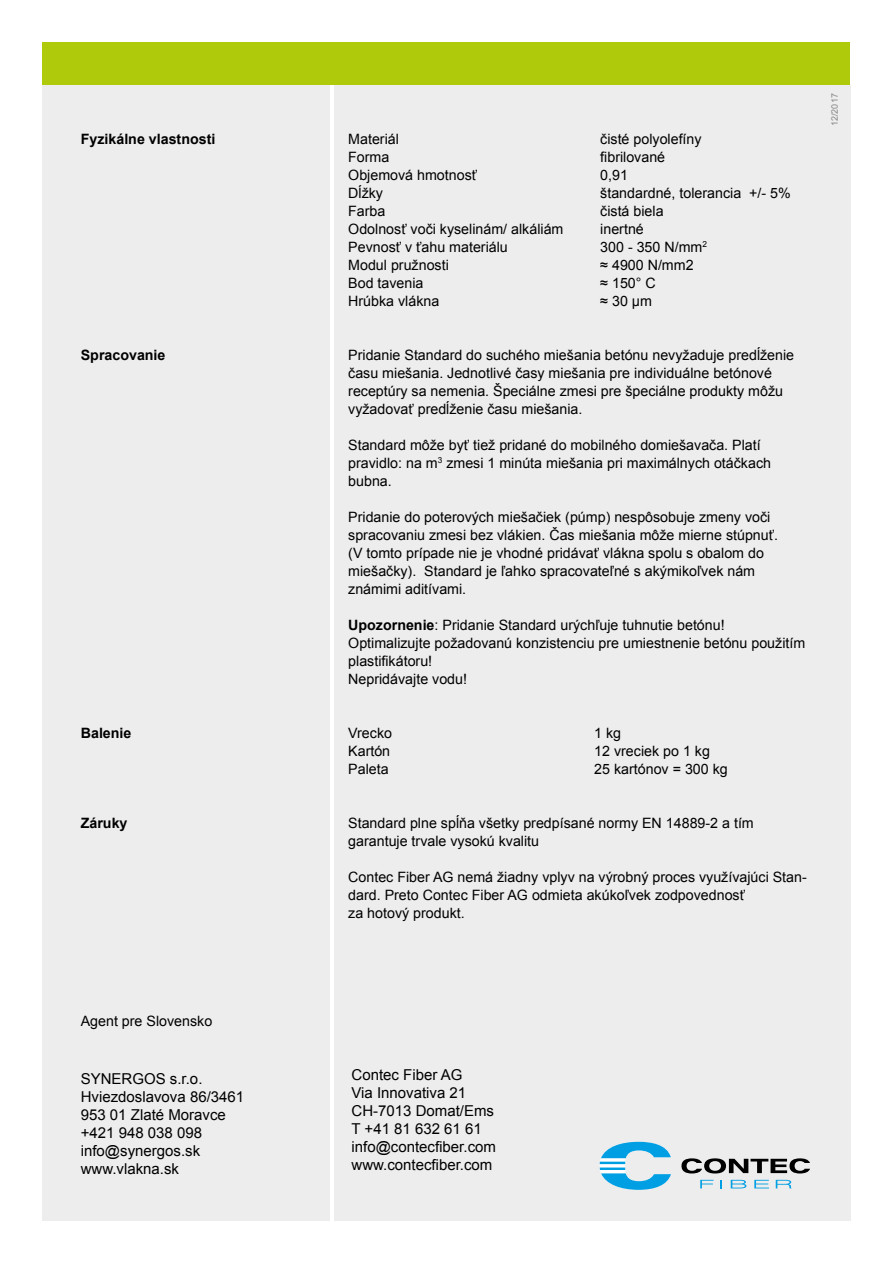
<style>
.page{position:relative;width:893px;height:1263px;background:#fff}
.page>*{position:absolute;margin:0;border:0;box-sizing:border-box;transform-origin:0 0}
.t1{font:15px/18px "Arial";color:#000}
.t2{font:14.25px/18px "Arial";color:#000}
.t3{font:700 14.25px "Arial";color:#000}
.t4{font:9px "Arial";color:#878787}
.s1{font-weight:700}
</style>
<div class="page">
<div style="left:43px;top:43px;width:807px;height:42px;background:#afca0b"></div>
<div style="left:43px;top:85px;width:287px;height:1135px;background:#ededed"></div>
<div style="left:334px;top:85px;width:516px;height:1135px;background:#ededed"></div>
<svg style="left:700px;top:1180px;width:14px;height:8px"></svg>
<svg style="left:720px;top:1180px;width:2px;height:8px"></svg>
<svg style="left:731px;top:1180px;width:15px;height:8px"></svg>
<svg style="left:754px;top:1180px;width:15px;height:8px"></svg>
<svg style="left:776px;top:1180px;width:16px;height:8px"></svg>
<svg style="left:681px;top:1158px;width:129px;height:15px"></svg>
<svg style="left:600px;top:1142px;width:71px;height:48px"></svg>
<p class="t3" style="left:81px;top:129px;width:136px">Fyzikálne vlastnosti</p>
<p class="t3" style="left:81px;top:345px;width:86px">Spracovanie</p>
<p class="t3" style="left:81px;top:723px;width:52px">Balenie</p>
<p class="t3" style="left:81px;top:813px;width:48px">Záruky</p>
<p class="t2" style="left:81px;top:1012px;width:133px">Agent pre Slovensko</p>
<p class="t1" style="left:81px;top:1069px;width:165px">SYNERGOS s.r.o.<br>Hviezdoslavova 86/3461<br>953 01 Zlaté Moravce +421 948 038 098 info@synergos.sk www.vlakna.sk</p>
<p class="t2" style="left:348px;top:130px;width:52px">Materiál</p>
<p class="t2" style="left:600px;top:130px;width:103px">čisté polyolefíny</p>
<p class="t2" style="left:348px;top:148px;width:43px">Forma</p>
<p class="t2" style="left:600px;top:148px;width:66px">fibrilované</p>
<p class="t2" style="left:348px;top:166px;width:130px">Objemová hmotnosť</p>
<p class="t2" style="left:600px;top:166px;width:29px">0,91</p>
<p class="t2" style="left:348px;top:184px;width:36px">Dĺžky</p>
<p class="t2" style="left:600px;top:184px;width:192px">štandardné, tolerancia +/- 5%</p>
<p class="t2" style="left:348px;top:202px;width:39px">Farba</p>
<p class="t2" style="left:600px;top:202px;width:65px">čistá biela</p>
<p class="t2" style="left:348px;top:220px;width:217px">Odolnosť voči kyselinám/ alkáliám</p>
<p class="t2" style="left:600px;top:220px;width:45px">inertné</p>
<p class="t2" style="left:348px;top:238px;width:161px">Pevnosť v ťahu materiálu</p>
<p class="t2" style="left:600px;top:238px;width:108px">300 - 350 N/mm<sup>2</sup></p>
<p class="t2" style="left:348px;top:256px;width:102px">Modul pružnosti</p>
<p class="t2" style="left:600px;top:256px;width:95px">≈ 4900 N/mm2</p>
<p class="t2" style="left:348px;top:274px;width:77px">Bod tavenia</p>
<p class="t2" style="left:600px;top:274px;width:57px">≈ 150° C</p>
<p class="t2" style="left:348px;top:292px;width:93px">Hrúbka vlákna</p>
<p class="t2" style="left:600px;top:292px;width:53px">≈ 30 μm</p>
<p class="t2" style="left:348px;top:346px;width:447px">Pridanie Standard do suchého miešania betónu nevyžaduje predĺženie času miešania. Jednotlivé časy miešania pre individuálne betónové receptúry sa nemenia. Špeciálne zmesi pre špeciálne produkty môžu vyžadovať predĺženie času miešania.</p>
<p class="t2" style="left:348px;top:436px;width:424px">Standard môže byť tiež pridané do mobilného domiešavača. Platí pravidlo: na m<sup>3</sup> zmesi 1 minúta miešania pri maximálnych otáčkach bubna.</p>
<p class="t2" style="left:348px;top:508px;width:431px">Pridanie do poterových miešačiek (púmp) nespôsobuje zmeny voči spracovaniu zmesi bez vlákien. Čas miešania môže mierne stúpnuť. (V tomto prípade nie je vhodné pridávať vlákna spolu s obalom do miešačky). Standard je ľahko spracovateľné s akýmikoľvek nám známimi aditívami.</p>
<p class="t2" style="left:348px;top:616px;width:458px"><span class="s1">Upozornenie</span>: Pridanie Standard urýchľuje tuhnutie betónu!<br>Optimalizujte požadovanú konzistenciu pre umiestnenie betónu použitím plastifikátoru!<br>Nepridávajte vodu!</p>
<p class="t2" style="left:348px;top:724px;width:45px">Vrecko</p>
<p class="t2" style="left:594px;top:724px;width:28px">1 kg</p>
<p class="t2" style="left:348px;top:742px;width:43px">Kartón</p>
<p class="t2" style="left:594px;top:742px;width:117px">12 vreciek po 1 kg</p>
<p class="t2" style="left:348px;top:760px;width:42px">Paleta</p>
<p class="t2" style="left:594px;top:760px;width:135px">25 kartónov = 300 kg</p>
<p class="t2" style="left:348px;top:814px;width:407px">Standard plne spĺňa všetky predpísané normy EN 14889-2 a tím garantuje trvale vysokú kvalitu</p>
<p class="t2" style="left:348px;top:868px;width:460px">Contec Fiber AG nemá žiadny vplyv na výrobný proces využívajúci Stan&shy;dard. Preto Contec Fiber AG odmieta akúkoľvek zodpovednosť<br>za hotový produkt.</p>
<p class="t4" style="left:829px;top:126px;width:34px;rotate:-90deg">12/2017</p>
<p class="t1" style="left:351px;top:1066px;width:146px">Contec Fiber AG<br>Via Innovativa 21<br>CH-7013 Domat/Ems<br>T +41 81 632 61 61 info@contecfiber.com www.contecfiber.com</p>
</div>
